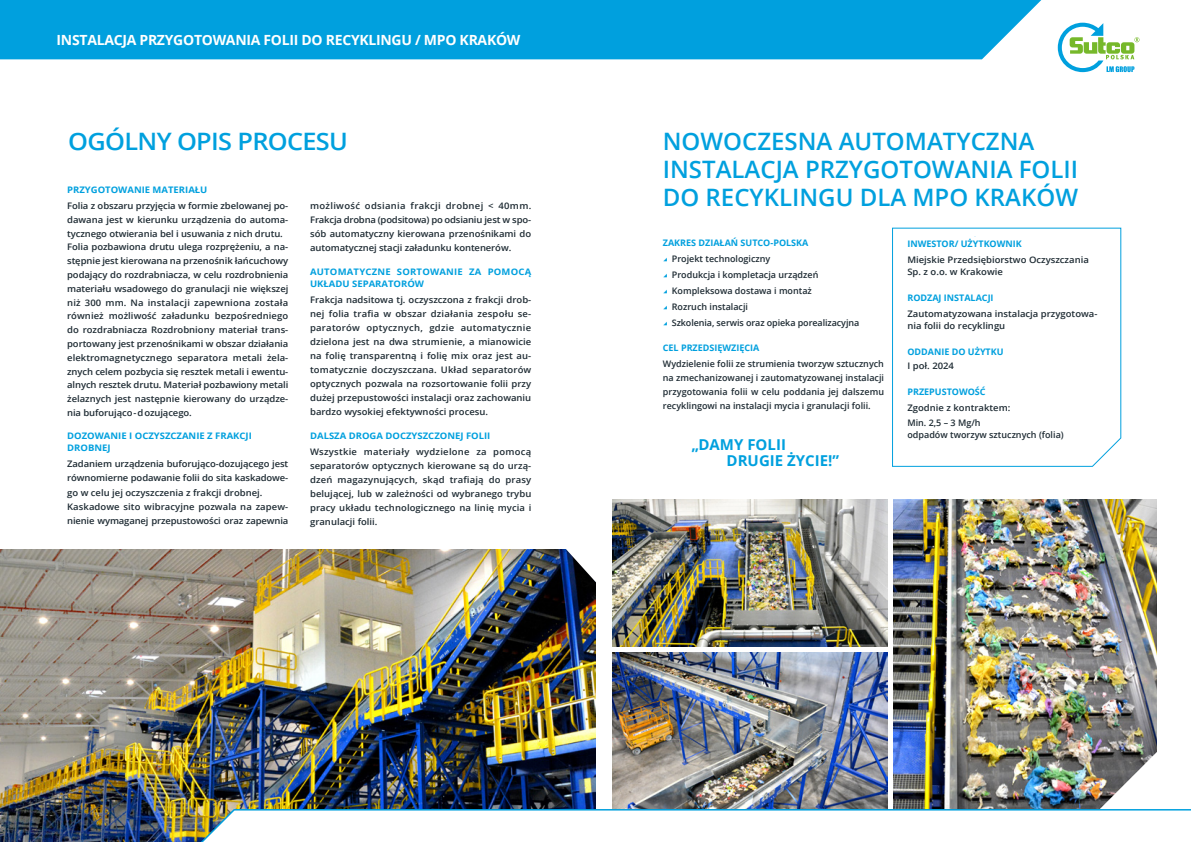
<style>
.page{position:relative;width:1191px;height:842px;background:#fff}
.page>*{position:absolute;margin:0;border:0;box-sizing:border-box;transform-origin:0 0}
.t1{font:600 24px/28px "Open Sans";color:#00a0de}
.t2{font:600 24px "Open Sans";letter-spacing:-.025em;color:#00a0de;scale:1.05 1}
.t3{font:700 15px/16px "Open Sans";color:#00a0de}
.t4{font:700 14px "Open Sans";letter-spacing:-.02em;color:#fff}
.t5{font:600 9px/14px "Open Sans";letter-spacing:-.005em;color:#1e2b33;scale:1.05 1}
.t6{font:600 9px/16px "Open Sans";letter-spacing:-.005em;color:#1e2b33}
.t7{font:700 9px/12px "Open Sans";color:#00a0de;scale:1.05 1}
.t8{font:700 9px "Open Sans";color:#00a0de}
.t9{font:700 9px/12px "Open Sans";letter-spacing:.02em;color:#00a0de;scale:1.05 1}
.s1{font-weight:700;color:#00a0de}
.s2{font-family:"Sutco Aufzaehlung";font-weight:400;color:#00a0de}
</style>
<div class="page">
<img style="left:893px;top:500px;width:264px;height:227px">
<img style="left:612px;top:652px;width:275px;height:75px">
<img style="left:612px;top:500px;width:275px;height:146px">
<img style="left:0;top:549px;width:595px;height:293px">
<div style="left:0;top:0;width:1041px;height:59px;background:#00a0de"></div>
<svg style="left:1057px;top:23px;width:82px;height:49px"></svg>
<img style="left:190px;top:727px;width:1001px;height:115px">
<svg style="left:559px;top:549px;width:37px;height:47px"></svg>
<svg style="left:892px;top:227px;width:229px;height:240px"></svg>
<h3 class="t4" style="left:57px;top:30px;width:465px">INSTALACJA PRZYGOTOWANIA FOLII DO RECYKLINGU / MPO KRAKÓW</h3>
<h1 class="t2" style="left:68px;top:125px;width:268px">OGÓLNY OPIS PROCESU</h1>
<h1 class="t1" style="left:663px;top:127px;width:417px">NOWOCZESNA AUTOMATYCZNA<br>INSTALACJA PRZYGOTOWANIA FOLII<br>DO RECYKLINGU DLA MPO KRAKÓW</h1>
<p class="t7" style="left:67px;top:183px;width:135px">PRZYGOTOWANIE MATERIAŁU</p>
<p class="t5" style="left:67px;top:199px;width:212px">Folia z obszaru przyjęcia w formie zbelowanej po&shy;dawana jest w kierunku urządzenia do automa&shy;tycznego otwierania bel i usuwania z nich drutu.<br>Folia pozbawiona drutu ulega rozprężeniu, a na&shy;stępnie jest kierowana na przenośnik łańcuchowy podający do rozdrabniacza, w celu rozdrobnienia materiału wsadowego do granulacji nie większej niż 300 mm. Na instalacji zapewniona została również możliwość załadunku bezpośredniego do rozdrabniacza Rozdrobniony materiał trans&shy;portowany jest przenośnikami w obszar działania elektromagnetycznego separatora metali żela&shy;znych celem pozbycia się resztek metali i ewentu&shy;alnych resztek drutu. Materiał pozbawiony metali żelaznych jest następnie kierowany do urządze&shy;nia buforująco-dozującego.</p>
<p class="t7" style="left:67px;top:430px;width:177px">DOZOWANIE I OCZYSZCZANIE Z FRAKCJI<br>DROBNEJ</p>
<p class="t5" style="left:67px;top:457px;width:212px;line-height:14.3px">Zadaniem urządzenia buforująco-dozującego jest równomierne podawanie folii do sita kaskadowe&shy;go w celu jej oczyszczenia z frakcji drobnej.<br>Kaskadowe sito wibracyjne pozwala na zapew&shy;nienie wymaganej przepustowości oraz zapewnia</p>
<p class="t5" style="left:310px;top:198px;width:212px;text-align:justify">możliwość odsiania frakcji drobnej &lt; 40mm.<br>Frakcja drobna (podsitowa) po odsianiu jest w spo&shy;sób automatyczny kierowana przenośnikami do automatycznej stacji załadunku kontenerów.</p>
<p class="t9" style="left:310px;top:265px;width:212px">AUTOMATYCZNE SORTOWANIE ZA POMOCĄ<br>UKŁADU SEPARATORÓW</p>
<p class="t5" style="left:310px;top:292px;width:212px;text-align:justify">Frakcja nadsitowa tj. oczyszczona z frakcji drob&shy;nej folia trafia w obszar działania zespołu se&shy;paratorów optycznych, gdzie automatycznie dzielona jest na dwa strumienie, a mianowicie na folię transparentną i folię mix oraz jest au&shy;tomatycznie doczyszczana. Układ separatorów optycznych pozwala na rozsortowanie folii przy dużej przepustowości instalacji oraz zachowaniu bardzo wysokiej efektywności procesu.</p>
<p class="t7" style="left:310px;top:429px;width:173px">DALSZA DROGA DOCZYSZCZONEJ FOLII</p>
<p class="t5" style="left:310px;top:444px;width:212px;text-align:justify">Wszystkie materiały wydzielone za pomocą separatorów optycznych kierowane są do urzą&shy;dzeń magazynujących, skąd trafiają do prasy belującej, lub w zależności od wybranego trybu pracy układu technologicznego na linię mycia i granulacji folii.</p>
<h2 class="t3" style="left:726px;top:436px;width:114px;text-indent:-35px">„DAMY FOLII<br>DRUGIE ŻYCIE!”</h2>
<p class="t6" style="left:663px;top:235px;width:198px"><span class="s1">ZAKRES DZIAŁAŃ SUTCO-POLSKA<br></span><span class="s2">a</span> Projekt technologiczny<br><span class="s2">a</span> Produkcja i kompletacja urządzeń<br><span class="s2">a</span> Kompleksowa dostawa i montaż<br><span class="s2">a</span> Rozruch instalacji<br><span class="s2">a</span> Szkolenia, serwis oraz opieka porealizacyjna</p>
<p class="t8" style="left:663px;top:341px;width:98px">CEL PRZEDSIĘWZIĘCIA</p>
<p class="t6" style="left:663px;top:357px;width:223px;line-height:14px;text-align:justify">Wydzielenie folii ze strumienia tworzyw sztucznych na zmechanizowanej i zautomatyzowanej instalacji przygotowania folii w celu poddania jej dalszemu recyklingowi na instalacji mycia i granulacji folii.</p>
<p class="t8" style="left:907px;top:237px;width:116px">INWESTOR/ UŻYTKOWNIK</p>
<p class="t5" style="left:907px;top:254px;width:174px;line-height:12px">Miejskie Przedsiębiorstwo Oczyszczania<br>Sp. z o.o. w Krakowie</p>
<p class="t8" style="left:907px;top:291px;width:88px">RODZAJ INSTALACJI</p>
<p class="t5" style="left:907px;top:308px;width:182px;line-height:12px">Zautomatyzowana instalacja przygotowa&shy;nia folii do recyklingu</p>
<p class="t8" style="left:907px;top:345px;width:98px">ODDANIE DO UŻYTKU</p>
<p class="t5" style="left:907px;top:359px;width:46px">I poł. 2024</p>
<p class="t8" style="left:907px;top:385px;width:80px">PRZEPUSTOWOŚĆ</p>
<p class="t5" style="left:907px;top:400px;width:100px;line-height:15px">Zgodnie z kontraktem:<br>Min. 2,5 – 3 Mg/h</p>
<p class="t6" style="left:907px;top:427px;width:158px">odpadów tworzyw sztucznych (folia)</p>
</div>
